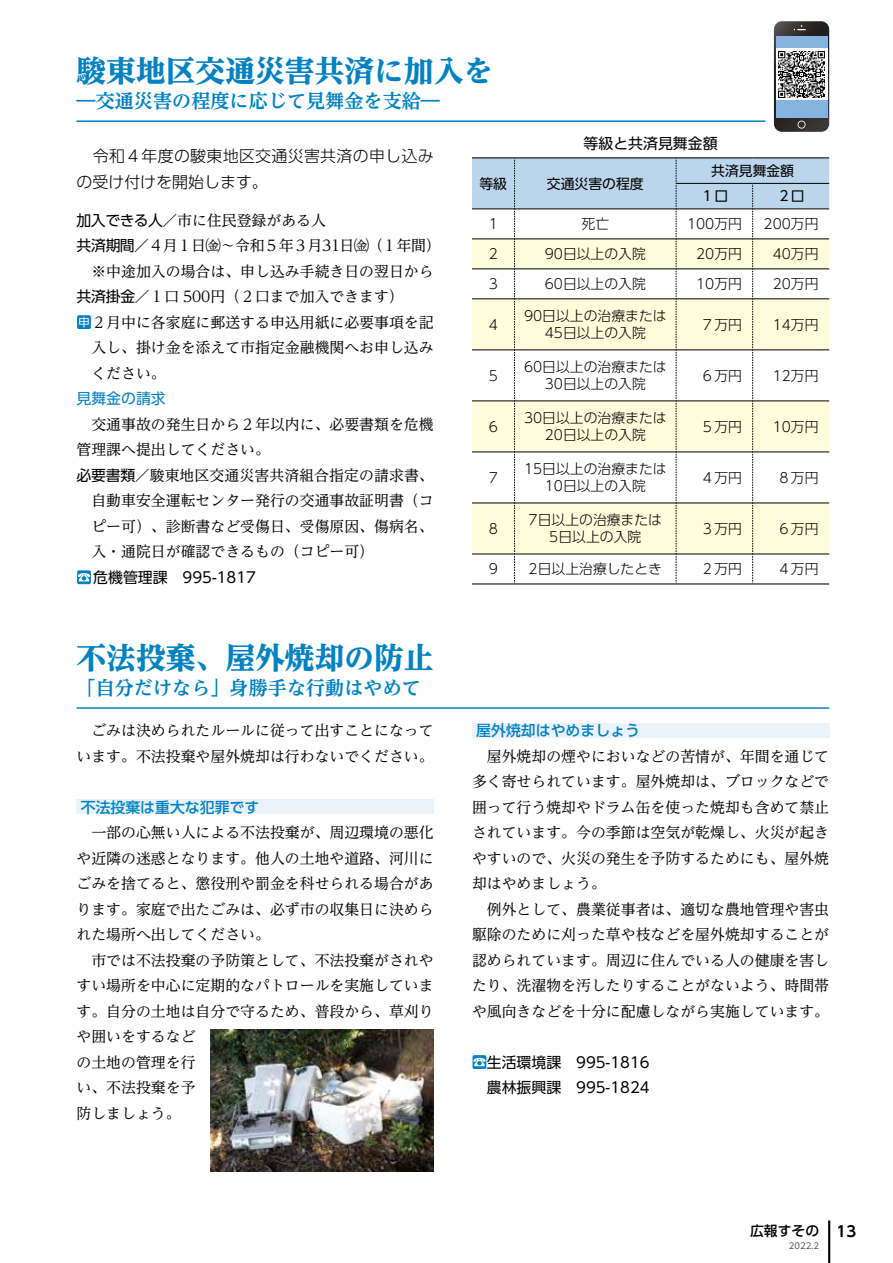
<style>
.page{position:relative;width:893px;height:1263px;background:#fff}
.page>*{position:absolute;margin:0;border:0;box-sizing:border-box;transform-origin:0 0}
.t1{font:800 29.7px "UD Reimin Pro";color:#0081c0}
.t2{font:700 19.2px "UD Reimin Pro";color:#0081c0}
.t3{font:300 15.9px/25.5px "UD Shin Go Pro";letter-spacing:.02em;color:#000}
.t4{font:14.85px/25.5px "UD Reimin Pro";color:#000}
.t5{font:14.85px/25.5px "UD Shin Go Pro";color:#000;text-align:right}
.t6{font:500 14.85px "UD Shin Go Pro";color:#0081c0}
.t7{font:14.85px "UD Shin Go Pro";color:#0081c0}
.t8{font:700 14.85px "UD Shin Go Pro De";color:#000}
.t9{font:300 13.8px/17px "UD Shin Go Pro";color:#000;text-align:center}
.t10{font:13.8px/25.5px "UD Shin Go Pro";color:#000}
.t11{font:500 13.8px "UD Shin Go Pro";color:#000}
.t12{font:8.55px "UD Shin Go Pro";color:#595757}
.s1{font-family:"UD Shin Go Pro"}
</style>
<div class="page">
<svg style="left:77px;top:315px;width:14px;height:14px"></svg>
<svg style="left:77px;top:570px;width:14px;height:14px"></svg>
<hr style="left:77px;top:120px;width:688px;height:2px;background:#0081c0">
<hr style="left:472px;top:157px;width:42px;height:1px;background:#000">
<hr style="left:514px;top:157px;width:162px;height:1px;background:#000">
<hr style="left:676px;top:157px;width:77px;height:1px;background:#000">
<hr style="left:753px;top:157px;width:76px;height:1px;background:#000">
<svg style="left:472px;top:158px;width:357px;height:426px"></svg>
<hr style="left:676px;top:183px;width:77px;height:1px;background:#000">
<hr style="left:753px;top:183px;width:76px;height:1px;background:#000">
<hr style="left:472px;top:209px;width:42px;height:1px;background:#000">
<hr style="left:514px;top:209px;width:162px;height:1px;background:#000">
<hr style="left:676px;top:209px;width:77px;height:1px;background:#000">
<hr style="left:753px;top:209px;width:76px;height:1px;background:#000">
<hr style="left:472px;top:239px;width:42px;height:1px;background:#000">
<hr style="left:514px;top:239px;width:162px;height:1px;background:#000">
<hr style="left:676px;top:239px;width:77px;height:1px;background:#000">
<hr style="left:753px;top:239px;width:76px;height:1px;background:#000">
<hr style="left:472px;top:269px;width:42px;height:1px;background:#000">
<hr style="left:514px;top:269px;width:162px;height:1px;background:#000">
<hr style="left:676px;top:269px;width:77px;height:1px;background:#000">
<hr style="left:753px;top:269px;width:76px;height:1px;background:#000">
<hr style="left:472px;top:299px;width:42px;height:1px;background:#000">
<hr style="left:514px;top:299px;width:162px;height:1px;background:#000">
<hr style="left:676px;top:299px;width:77px;height:1px;background:#000">
<hr style="left:753px;top:299px;width:76px;height:1px;background:#000">
<hr style="left:472px;top:350px;width:42px;height:1px;background:#000">
<hr style="left:514px;top:350px;width:162px;height:1px;background:#000">
<hr style="left:676px;top:350px;width:77px;height:1px;background:#000">
<hr style="left:753px;top:350px;width:76px;height:1px;background:#000">
<hr style="left:472px;top:401px;width:42px;height:1px;background:#000">
<hr style="left:514px;top:401px;width:162px;height:1px;background:#000">
<hr style="left:676px;top:401px;width:77px;height:1px;background:#000">
<hr style="left:753px;top:401px;width:76px;height:1px;background:#000">
<hr style="left:472px;top:452px;width:42px;height:1px;background:#000">
<hr style="left:514px;top:452px;width:162px;height:1px;background:#000">
<hr style="left:676px;top:452px;width:77px;height:1px;background:#000">
<hr style="left:753px;top:452px;width:76px;height:1px;background:#000">
<hr style="left:472px;top:503px;width:42px;height:1px;background:#000">
<hr style="left:514px;top:503px;width:162px;height:1px;background:#000">
<hr style="left:676px;top:503px;width:77px;height:1px;background:#000">
<hr style="left:753px;top:503px;width:76px;height:1px;background:#000">
<hr style="left:472px;top:554px;width:42px;height:1px;background:#000">
<hr style="left:514px;top:554px;width:162px;height:1px;background:#000">
<hr style="left:676px;top:554px;width:77px;height:1px;background:#000">
<hr style="left:753px;top:554px;width:76px;height:1px;background:#000">
<div style="left:77px;top:799px;width:357px;height:15px;background:#eaf2fa"></div>
<div style="left:472px;top:723px;width:357px;height:15px;background:#eaf2fa"></div>
<svg style="left:472px;top:1055px;width:14px;height:14px"></svg>
<hr style="left:77px;top:707px;width:752px;height:2px;background:#0081c0">
<svg style="left:774px;top:21px;width:55px;height:111px;background:#464546"></svg>
<div style="left:776px;top:36px;width:51px;height:81px;background:#86b3e0"></div>
<svg style="left:776px;top:49px;width:51px;height:51px"></svg>
<img style="left:779px;top:52px;width:45px;height:45px">
<img style="left:210px;top:1029px;width:224px;height:142px">
<hr style="left:828px;top:1220px;width:2px;height:43px;background:#000">
<h1 class="t1" style="left:77px;top:46px;width:418px">駿東地区交通災害共済に加入を</h1>
<p class="t2" style="left:77px;top:85px;width:365px">―交通災害の程度に応じて見舞金を支給―</p>
<p class="t3" style="left:77px;top:143px;width:359px">　令和４年度の駿東地区交通災害共済の申し込みの受け付けを開始します。</p>
<p class="t4" style="left:76px;top:207px;width:359px"><span class="s1">加入できる人／</span>市に住民登録がある人<br><span class="s1">共済期間／</span>４月１日㈮～令和５年３月31日㈮（１年間)　※中途加入の場合は、申し込み手続き日の翌日から<span class="s1">共済掛金／</span>１口 500円（２口まで加入できます）</p>
<p class="t4" style="left:91px;top:309px;width:344px;text-align:justify">２月中に各家庭に郵送する申込用紙に必要事項を記入し、掛け金を添えて市指定金融機関へお申し込みください。</p>
<p class="t7" style="left:77px;top:387px;width:91px">見舞金の請求</p>
<p class="t4" style="left:77px;top:411px;width:359px">　交通事故の発生日から２年以内に、必要書類を危機</p>
<p class="t4" style="left:77px;top:436px;width:195px">管理課へ提出してください。</p>
<p class="t4" style="left:76px;top:462px;width:359px"><span class="s1">必要書類／</span>駿東地区交通災害共済組合指定の請求書、</p>
<p class="t4" style="left:91px;top:487px;width:344px">自動車安全運転センター発行の交通事故証明書（コ</p>
<p class="t4" style="left:91px;top:513px;width:344px">ピー可）、診断書など受傷日、受傷原因、傷病名、</p>
<p class="t4" style="left:91px;top:538px;width:284px">入・通院日が確認できるもの（コピー可）</p>
<p class="t5" style="left:93px;top:564px;width:164px">危機管理課　995-1817</p>
<h1 class="t1" style="left:77px;top:633px;width:359px">不法投棄、屋外焼却の防止</h1>
<p class="t2" style="left:77px;top:672px;width:346px">「自分だけなら」身勝手な行動はやめて</p>
<p class="t4" style="left:77px;top:717px;width:359px;text-align:right">ごみは決められたルールに従って出すことになっています。不法投棄や屋外焼却は行わないでください。</p>
<p class="t6" style="left:81px;top:795px;width:180px">不法投棄は重大な犯罪です</p>
<p class="t4" style="left:77px;top:819px;width:359px">　一部の心無い人による不法投棄が、周辺環境の悪化や近隣の迷惑となります。他人の土地や道路、河川にごみを捨てると、懲役刑や罰金を科せられる場合があります。家庭で出たごみは、必ず市の収集日に決められた場所へ出してください。<br>　市では不法投棄の予防策として、不法投棄がされやすい場所を中心に定期的なパトロールを実施しています。自分の土地は自分で守るため、普段から、草刈りや囲いをするなど<br>の土地の管理を行<br>い、不法投棄を予<br>防しましょう。</p>
<p class="t5" style="left:584px;top:130px;width:135px">等級と共済見舞金額</p>
<p class="t10" style="left:479px;top:170px;width:29px">等級</p>
<p class="t10" style="left:547px;top:170px;width:98px">交通災害の程度</p>
<p class="t10" style="left:701px;top:157px;width:95px;text-indent:11px">共済見舞金額<br>１口</p>
<p class="t10" style="left:777px;top:183px;width:29px">２口</p>
<p class="t9" style="left:486px;top:215px;width:15px">１</p>
<p class="t9" style="left:581px;top:215px;width:29px">死亡</p>
<p class="t9" style="left:687px;top:215px;width:56px">100万円</p>
<p class="t9" style="left:764px;top:215px;width:56px">200万円</p>
<p class="t9" style="left:486px;top:245px;width:15px">２</p>
<p class="t9" style="left:545px;top:245px;width:103px">90日以上の入院</p>
<p class="t9" style="left:696px;top:245px;width:47px">20万円</p>
<p class="t9" style="left:773px;top:245px;width:47px">40万円</p>
<p class="t9" style="left:486px;top:275px;width:15px">３</p>
<p class="t9" style="left:545px;top:275px;width:103px">60日以上の入院</p>
<p class="t9" style="left:696px;top:275px;width:47px">10万円</p>
<p class="t9" style="left:773px;top:275px;width:47px">20万円</p>
<p class="t9" style="left:486px;top:315px;width:15px">４</p>
<p class="t9" style="left:524px;top:307px;width:144px">90日以上の治療または<br>45日以上の入院</p>
<p class="t9" style="left:701px;top:315px;width:43px">７万円</p>
<p class="t9" style="left:773px;top:315px;width:47px">14万円</p>
<p class="t9" style="left:486px;top:366px;width:15px">５</p>
<p class="t9" style="left:524px;top:358px;width:144px">60日以上の治療または<br>30日以上の入院</p>
<p class="t9" style="left:701px;top:366px;width:43px">６万円</p>
<p class="t9" style="left:773px;top:366px;width:47px">12万円</p>
<p class="t9" style="left:486px;top:417px;width:15px">６</p>
<p class="t9" style="left:524px;top:409px;width:144px">30日以上の治療または<br>20日以上の入院</p>
<p class="t9" style="left:701px;top:417px;width:43px">５万円</p>
<p class="t9" style="left:773px;top:417px;width:47px">10万円</p>
<p class="t9" style="left:486px;top:468px;width:15px">７</p>
<p class="t9" style="left:524px;top:460px;width:144px">15日以上の治療または<br>10日以上の入院</p>
<p class="t9" style="left:701px;top:468px;width:43px">４万円</p>
<p class="t9" style="left:777px;top:468px;width:43px">８万円</p>
<p class="t9" style="left:486px;top:519px;width:15px">８</p>
<p class="t9" style="left:529px;top:511px;width:135px">7日以上の治療または<br>5日以上の入院</p>
<p class="t9" style="left:701px;top:520px;width:43px">３万円</p>
<p class="t9" style="left:777px;top:520px;width:43px">６万円</p>
<p class="t9" style="left:486px;top:560px;width:15px">９</p>
<p class="t9" style="left:529px;top:560px;width:135px">2日以上治療したとき</p>
<p class="t9" style="left:701px;top:560px;width:43px">２万円</p>
<p class="t9" style="left:777px;top:560px;width:43px">４万円</p>
<p class="t6" style="left:476px;top:718px;width:165px">屋外焼却はやめましょう</p>
<p class="t4" style="left:472px;top:743px;width:359px">　屋外焼却の煙やにおいなどの苦情が、年間を通じて多く寄せられています。屋外焼却は、ブロックなどで囲って行う焼却やドラム缶を使った焼却も含めて禁止されています。今の季節は空気が乾燥し、火災が起きやすいので、火災の発生を予防するためにも、屋外焼却はやめましょう。<br>　例外として、農業従事者は、適切な農地管理や害虫駆除のために刈った草や枝などを屋外焼却することが認められています。周辺に住んでいる人の健康を害したり、洗濯物を汚したりすることがないよう、時間帯や風向きなどを十分に配慮しながら実施しています。</p>
<p class="t5" style="left:472px;top:1049px;width:179px">生活環境課　995-1816　農林振興課　995-1824</p>
<p class="t11" style="left:750px;top:1220px;width:71px">広報すその</p>
<p class="t12" style="left:789px;top:1239px;width:32px">2022.2</p>
<p class="t8" style="left:837px;top:1219px;width:21px">13</p>
</div>
